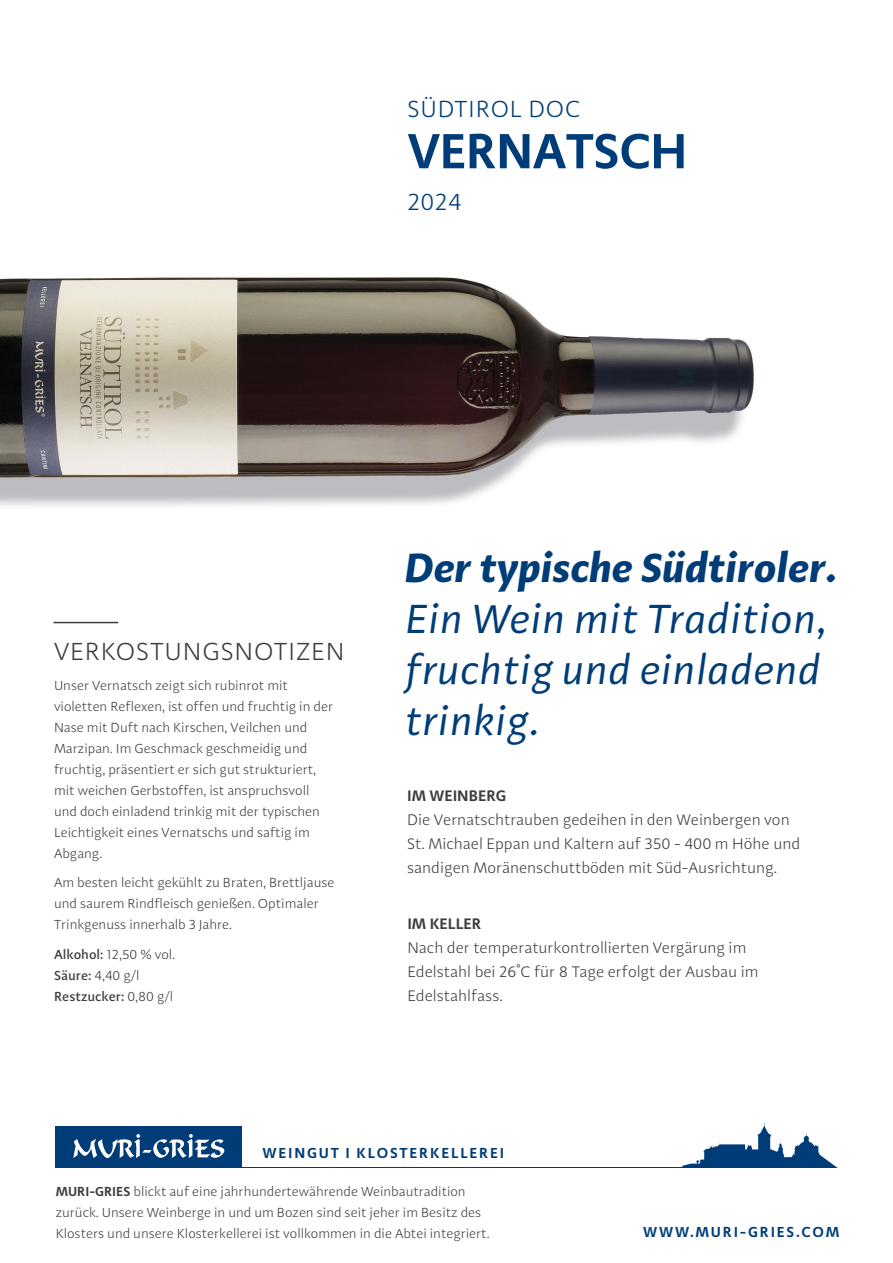
<style>
.page{position:relative;width:893px;height:1263px;background:#fff}
.page>*{position:absolute;margin:0;border:0;box-sizing:border-box;transform-origin:0 0}
.t1{font:600 51px "Adagio Sans";letter-spacing:-.01em;color:#003d78}
.t2{font:italic 42px/51px "Adagio Sans";color:#003d78}
.t3{font:italic 700 42px "Adagio Sans";color:#003d78}
.t4{font:300 25.5px "Adagio Sans";letter-spacing:.03em;color:#3e3e3f}
.t5{font:300 24px "Adagio Sans";letter-spacing:.03em;color:#003d78}
.t6{font:300 15.75px/23.9px "Adagio Sans";color:#3e3e3f}
.t7{font:600 15.75px "Adagio Sans";color:#3e3e3f}
.t8{font:600 15px "Adagio Sans";letter-spacing:.12em;color:#003d78}
.t9{font:300 13.5px/21px "Adagio Sans";color:#3e3e3f}
.t10{font:500 13.5px/21px "Adagio Sans";color:#3e3e3f}
.s1{font-weight:300}
.s2{font-weight:600}
</style>
<div class="page">
<svg style="left:682px;top:1122px;width:156px;height:46px"></svg>
<hr style="left:82px;top:1167px;width:746px;height:1px;background:#003d78">
<div style="left:56px;top:1127px;width:186px;height:41px;background:#003d78"></div>
<svg style="left:73px;top:1134px;width:151px;height:24px"></svg>
<hr style="left:54px;top:622px;width:64px;height:1px;background:#3e3e3f">
<img style="left:0;top:277px;width:754px;height:229px">
<h3 class="t5" style="left:407px;top:94px;width:174px">SÜDTIROL DOC</h3>
<h1 class="t1" style="left:408px;top:118px;width:281px">VERNATSCH</h1>
<h3 class="t5" style="left:407px;top:187px;width:56px">2024</h3>
<h3 class="t4" style="left:54px;top:636px;width:292px">VERKOSTUNGSNOTIZEN</h3>
<p class="t9" style="left:54px;top:675px;width:281px">Unser Vernatsch zeigt sich rubinrot mit violetten Reflexen, ist offen und fruchtig in der Nase mit Duft nach Kirschen, Veilchen und Marzipan. Im Geschmack geschmeidig und fruchtig, präsentiert er sich gut strukturiert, mit weichen Gerbstoffen, ist anspruchsvoll und doch einladend trinkig mit der typischen Leichtigkeit eines Vernatschs und saftig im Abgang.</p>
<p class="t9" style="left:54px;top:872px;width:282px">Am besten leicht gekühlt zu Braten, Brettljause und saurem Rindfleisch genießen. Optimaler<br>Trinkgenuss innerhalb 3 Jahre.</p>
<p class="t10" style="left:54px;top:944px;width:123px">Alkohol: <span class="s1">12,50 % vol.<br></span>Säure: <span class="s1">4,40 g/l<br></span>Restzucker: <span class="s1">0,80 g/l</span></p>
<h2 class="t3" style="left:407px;top:540px;width:433px">Der typische Südtiroler.</h2>
<h2 class="t2" style="left:407px;top:594px;width:423px">Ein Wein mit Tradition, fruchtig und einladend trinkig.</h2>
<p class="t7" style="left:407px;top:785px;width:101px">IM WEINBERG</p>
<p class="t6" style="left:407px;top:808px;width:395px">Die Vernatschtrauben gedeihen in den Weinbergen von<br>St. Michael Eppan und Kaltern auf 350 - 400 m Höhe und sandigen Moränenschuttböden mit Süd-Ausrichtung.</p>
<p class="t7" style="left:407px;top:913px;width:76px">IM KELLER</p>
<p class="t6" style="left:407px;top:936px;width:353px">Nach der temperaturkontrollierten Vergärung im<br>Edelstahl bei 26°C für 8 Tage erfolgt der Ausbau im<br>Edelstahlfass.</p>
<p class="t8" style="left:262px;top:1143px;width:243px">WEINGUT I KLOSTERKELLEREI</p>
<p class="t9" style="left:56px;top:1181px;width:435px"><span class="s2">MURI-GRIES</span> blickt auf eine jahrhundertewährende Weinbautradition zurück. Unsere Weinberge in und um Bozen sind seit jeher im Besitz des<br>Klosters und unsere Klosterkellerei ist vollkommen in die Abtei integriert.</p>
<p class="t8" style="left:643px;top:1222px;width:198px">WWW.MURI-GRIES.COM</p>
</div>
